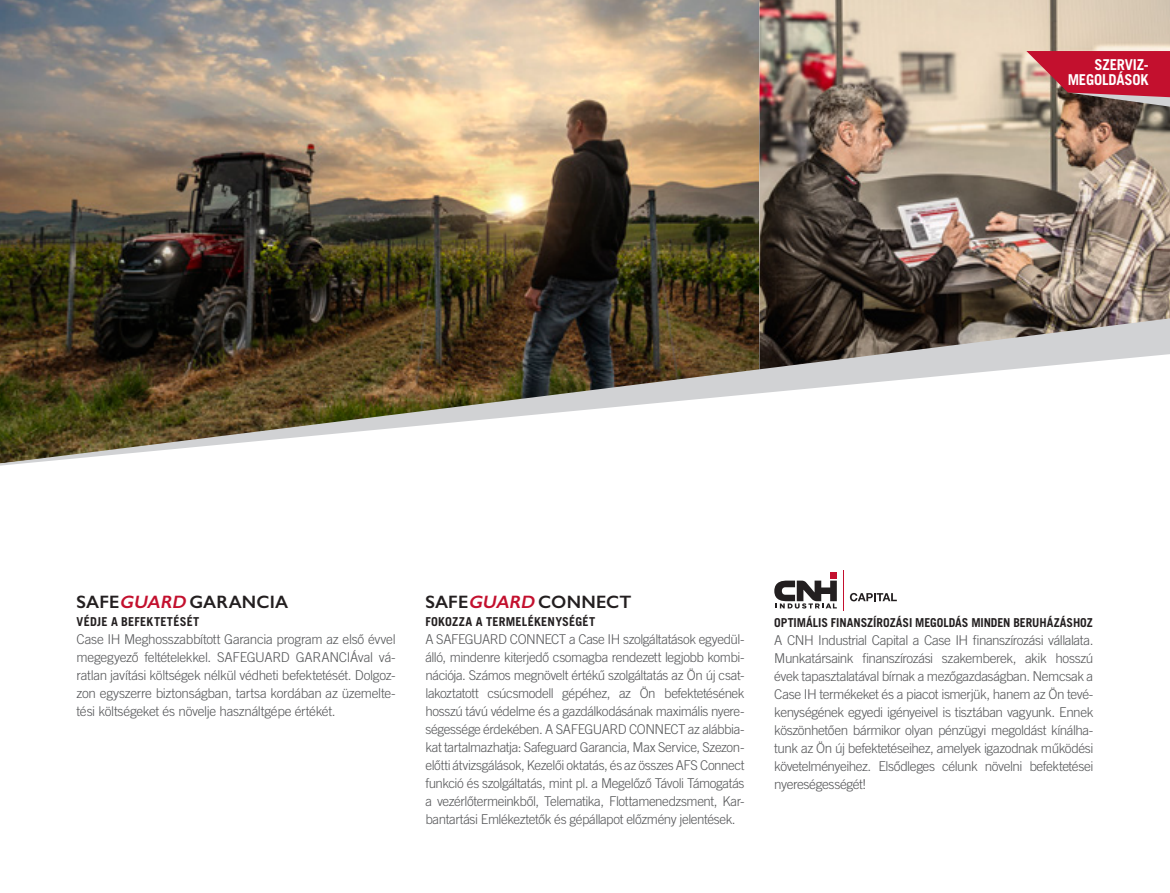
<style>
.page{position:relative;width:1170px;height:893px;background:#fff}
.page>*{position:absolute;margin:0;border:0;box-sizing:border-box;transform-origin:0 0}
.Headings_Small{font:600 18px "Gill Sans";letter-spacing:.01em;color:#231f20}
.Intro_Paragraph{font:700 15px/15px "Trade Gothic LT Pro";letter-spacing:-.015em;color:#fff;text-align:right}
.Normal_Paragraph{font:300 13.5px/18px "Trade Gothic LT Pro";letter-spacing:-.03em;color:#57585a;text-align:justify}
.Headings_Small-2{font:700 12.3px "Trade Gothic LT Pro";letter-spacing:.01em;color:#231f20}
.s1{font-style:italic;color:#c3102e}
</style>
<div class="page">
<img style="left:0;top:0;width:759px;height:318px">
<img style="left:759px;top:0;width:410px;height:318px">
<svg style="left:0;top:318px;width:1169px;height:148px"></svg>
<svg style="left:1026px;top:51px;width:143px;height:56px;background:#b53a49"></svg>
<div style="left:830px;top:572px;width:6px;height:7px;background:#c3102e"></div>
<svg style="left:774px;top:581px;width:62px;height:28px"></svg>
<svg style="left:849px;top:593px;width:47px;height:8px"></svg>
<hr style="left:843px;top:570px;width:1px;height:40px;background:#c3102e">
<p class="Intro_Paragraph" style="left:1067px;top:57px;width:82px">SZERVIZ-<br>MEGOLDÁSOK</p>
<p class="Headings_Small" style="left:77px;top:591px;width:213px">SAFE<span class="s1">GUARD</span>GARANCIA</p>
<p class="Headings_Small-2" style="left:77px;top:614px;width:124px">VÉDJE A BEFEKTETÉSÉT</p>
<p class="Normal_Paragraph" style="left:77px;top:630px;width:320px">Case IH Meghosszabbított Garancia program az első évvel megegyező feltételekkel. SAFEGUARD GARANCIÁval vá&shy;ratlan javítási költségek nélkül védheti befektetését. Dolgoz&shy;zon egyszerre biztonságban, tartsa kordában az üzemelte&shy;tési költségeket és növelje használtgépe értékét.</p>
<p class="Headings_Small" style="left:425px;top:591px;width:207px">SAFE<span class="s1">GUARD</span>CONNECT</p>
<p class="Headings_Small-2" style="left:425px;top:614px;width:171px">FOKOZZA A TERMELÉKENYSÉGÉT</p>
<p class="Normal_Paragraph" style="left:425px;top:630px;width:320px">A SAFEGUARD CONNECT a Case IH szolgáltatások egyedül&shy;álló, mindenre kiterjedő csomagba rendezett legjobb kombi&shy;nációja. Számos megnövelt értékű szolgáltatás az Ön új csat&shy;lakoztatott csúcsmodell gépéhez, az Ön befektetésének hosszú távú védelme és a gazdálkodásának maximális nyere&shy;ségessége érdekében. A SAFEGUARD CONNECT az alábbia&shy;kat tartalmazhatja: Safeguard Garancia, Max Service, Szezon&shy;előtti átvizsgálások, Kezelői oktatás, és az összes AFS Connect funkció és szolgáltatás, mint pl. a Megelőző Távoli Támogatás a vezérlőtermeinkből, Telematika, Flottamenedzsment, Kar&shy;bantartási Emlékeztetők és gépállapot előzmény jelentések.</p>
<p class="Headings_Small-2" style="left:774px;top:615px;width:320px">OPTIMÁLIS FINANSZÍROZÁSI MEGOLDÁS MINDEN BERUHÁZÁSHOZ</p>
<p class="Normal_Paragraph" style="left:774px;top:631px;width:320px">A CNH Industrial Capital a Case IH finanszírozási vállalata.<br>Munkatársaink finanszírozási szakemberek, akik hosszú évek tapasztalatával bírnak a mezőgazdaságban. Nemcsak a Case IH termékeket és a piacot ismerjük, hanem az Ön tevé&shy;kenységének egyedi igényeivel is tisztában vagyunk. Ennek köszönhetően bármikor olyan pénzügyi megoldást kínálha&shy;tunk az Ön új befektetéseihez, amelyek igazodnak működési követelményeihez. Elsődleges célunk növelni befektetései nyereségességét!</p>
</div>
